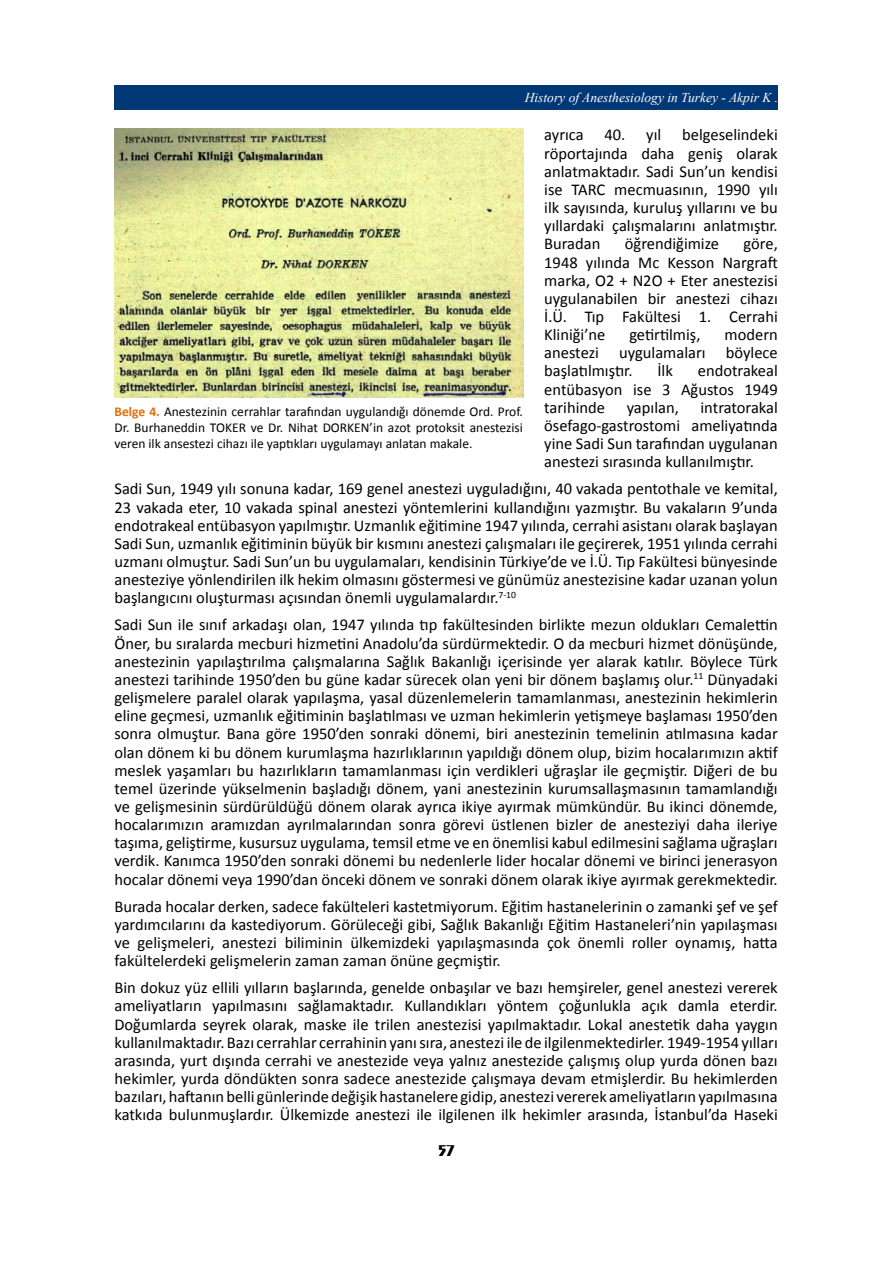
<style>
.page{position:relative;width:893px;height:1263px;background:#fff}
.page>*{position:absolute;margin:0;border:0;box-sizing:border-box;transform-origin:0 0}
.t1{font:16.5px/18.1px "Calibri";color:#000;text-align:justify}
.t2{font:700 16.5px "Exotic 350 BT";color:#000}
.t3{font:13.5px/16.2px "Calibri";color:#000;text-align:justify}
.t4{font:italic 13.5px "Times New Roman";color:#fff}
.s1{font-weight:700;color:#e36c0a}
</style>
<div class="page">
<div style="left:115px;top:85px;width:663px;height:24px;background:#003775"></div>
<img style="left:115px;top:129px;width:408px;height:268px">
<p class="t4" style="left:525px;top:88px;width:255px">History of Anesthesiology in Turkey - Akpir K .</p>
<p class="t1" style="left:544px;top:126px;width:41px">ayrıca</p>
<p class="t1" style="left:604px;top:126px;width:58px">40. yıl</p>
<p class="t1" style="left:544px;top:126px;width:235px;text-indent:138px">belgeselindeki röportajında daha geniş olarak anlatmaktadır. Sadi Sun’un kendisi ise TARC mecmuasının, 1990 yılı ilk sayısında, kuruluş yıllarını ve bu yıllardaki çalışmalarını anlatmıştır.<br>Buradan</p>
<p class="t1" style="left:625px;top:235px;width:96px">öğrendiğimize</p>
<p class="t1" style="left:544px;top:235px;width:235px;text-indent:199px">göre, 1948 yılında Mc Kesson Nargraft marka, O2 + N2O + Eter anestezisi uygulanabilen bir anestezi cihazı İ.Ü. Tıp Fakültesi 1. Cerrahi Kliniği’ne</p>
<p class="t1" style="left:629px;top:326px;width:73px">getirtilmiş,</p>
<p class="t1" style="left:544px;top:326px;width:235px;text-indent:180px">modern anestezi uygulamaları böylece başlatılmıştır.</p>
<p class="t1" style="left:657px;top:362px;width:17px">İlk</p>
<p class="t1" style="left:544px;top:362px;width:235px;text-indent:154px">endotrakeal entübasyon ise 3 Ağustos 1949 tarihinde</p>
<p class="t1" style="left:544px;top:398px;width:235px;text-indent:156px">intratorakal ösefago-gastrostomi ameliyatında yine Sadi Sun tarafından uygulanan anestezi sırasında kullanılmıştır.</p>
<p class="t1" style="left:114px;top:480px;width:665px">Sadi Sun, 1949 yılı sonuna kadar, 169 genel anestezi uyguladığını, 40 vakada pentothale ve kemital, 23 vakada eter, 10 vakada spinal anestezi yöntemlerini kullandığını yazmıştır. Bu vakaların 9’unda endotrakeal entübasyon yapılmıştır. Uzmanlık eğitimine 1947 yılında, cerrahi asistanı olarak başlayan Sadi Sun, uzmanlık eğitiminin büyük bir kısmını anestezi çalışmaları ile geçirerek, 1951 yılında cerrahi uzmanı olmuştur. Sadi Sun’un bu uygulamaları, kendisinin Türkiye’de ve İ.Ü. Tıp Fakültesi bünyesinde anesteziye yönlendirilen ilk hekim olmasını göstermesi ve günümüz anestezisine kadar uzanan yolun başlangıcını oluşturması açısından önemli uygulamalardır.<sup>7-10</sup></p>
<p class="t1" style="left:114px;top:616px;width:665px">Sadi Sun ile sınıf arkadaşı olan, 1947 yılında tıp fakültesinden birlikte mezun oldukları Cemalettin Öner, bu sıralarda mecburi hizmetini Anadolu’da sürdürmektedir. O da mecburi hizmet dönüşünde, anestezinin yapılaştırılma çalışmalarına Sağlık Bakanlığı içerisinde yer alarak katılır. Böylece Türk anestezi tarihinde 1950’den bu güne kadar sürecek olan yeni bir dönem başlamış olur.<sup>11</sup> Dünyadaki gelişmelere paralel olarak yapılaşma, yasal düzenlemelerin tamamlanması, anestezinin hekimlerin eline geçmesi, uzmanlık eğitiminin başlatılması ve uzman hekimlerin yetişmeye başlaması 1950’den sonra olmuştur. Bana göre 1950’den sonraki dönemi, biri anestezinin temelinin atılmasına kadar olan dönem ki bu dönem kurumlaşma hazırlıklarının yapıldığı dönem olup, bizim hocalarımızın aktif meslek yaşamları bu hazırlıkların tamamlanması için verdikleri uğraşlar ile geçmiştir. Diğeri de bu temel üzerinde yükselmenin başladığı dönem, yani anestezinin kurumsallaşmasının tamamlandığı ve gelişmesinin sürdürüldüğü dönem olarak ayrıca ikiye ayırmak mümkündür. Bu ikinci dönemde, hocalarımızın aramızdan ayrılmalarından sonra görevi üstlenen bizler de anesteziyi daha ileriye taşıma, geliştirme, kusursuz uygulama, temsil etme ve en önemlisi kabul edilmesini sağlama uğraşları verdik. Kanımca 1950’den sonraki dönemi bu nedenlerle lider hocalar dönemi ve birinci jenerasyon hocalar dönemi veya 1990’dan önceki dönem ve sonraki dönem olarak ikiye ayırmak gerekmektedir.</p>
<p class="t1" style="left:114px;top:897px;width:665px">Burada hocalar derken, sadece fakülteleri kastetmiyorum. Eğitim hastanelerinin o zamanki şef ve şef yardımcılarını da kastediyorum. Görüleceği gibi, Sağlık Bakanlığı Eğitim Hastaneleri’nin yapılaşması ve gelişmeleri, anestezi biliminin ülkemizdeki yapılaşmasında çok önemli roller oynamış, hatta fakültelerdeki gelişmelerin zaman zaman önüne geçmiştir.</p>
<p class="t1" style="left:114px;top:979px;width:665px">Bin dokuz yüz ellili yılların başlarında, genelde onbaşılar ve bazı hemşireler, genel anestezi vererek ameliyatların yapılmasını sağlamaktadır. Kullandıkları yöntem çoğunlukla açık damla eterdir.<br>Doğumlarda seyrek olarak, maske ile trilen anestezisi yapılmaktadır. Lokal anestetik daha yaygın kullanılmaktadır. Bazı cerrahlar cerrahinin yanı sıra, anestezi ile de ilgilenmektedirler. 1949-1954 yılları arasında, yurt dışında cerrahi ve anestezide veya yalnız anestezide çalışmış olup yurda dönen bazı hekimler, yurda döndükten sonra sadece anestezide çalışmaya devam etmişlerdir. Bu hekimlerden bazıları, haftanın belli günlerinde değişik hastanelere gidip, anestezi vererek ameliyatların yapılmasına katkıda bulunmuşlardır. Ülkemizde anestezi ile ilgilenen ilk hekimler arasında, İstanbul’da Haseki</p>
<p class="t1" style="left:627px;top:398px;width:54px">yapılan,</p>
<p class="t3" style="left:114px;top:403px;width:410px"><span class="s1">Belge 4.</span> Anestezinin cerrahlar tarafından uygulandığı dönemde Ord. Prof.<br>Dr. Burhaneddin TOKER ve Dr. Nihat DORKEN’in azot protoksit anestezisi veren ilk ansestezi cihazı ile yaptıkları uygulamayı anlatan makale.</p>
<p class="t2" style="left:438px;top:1141px;width:18px">57</p>
</div>
